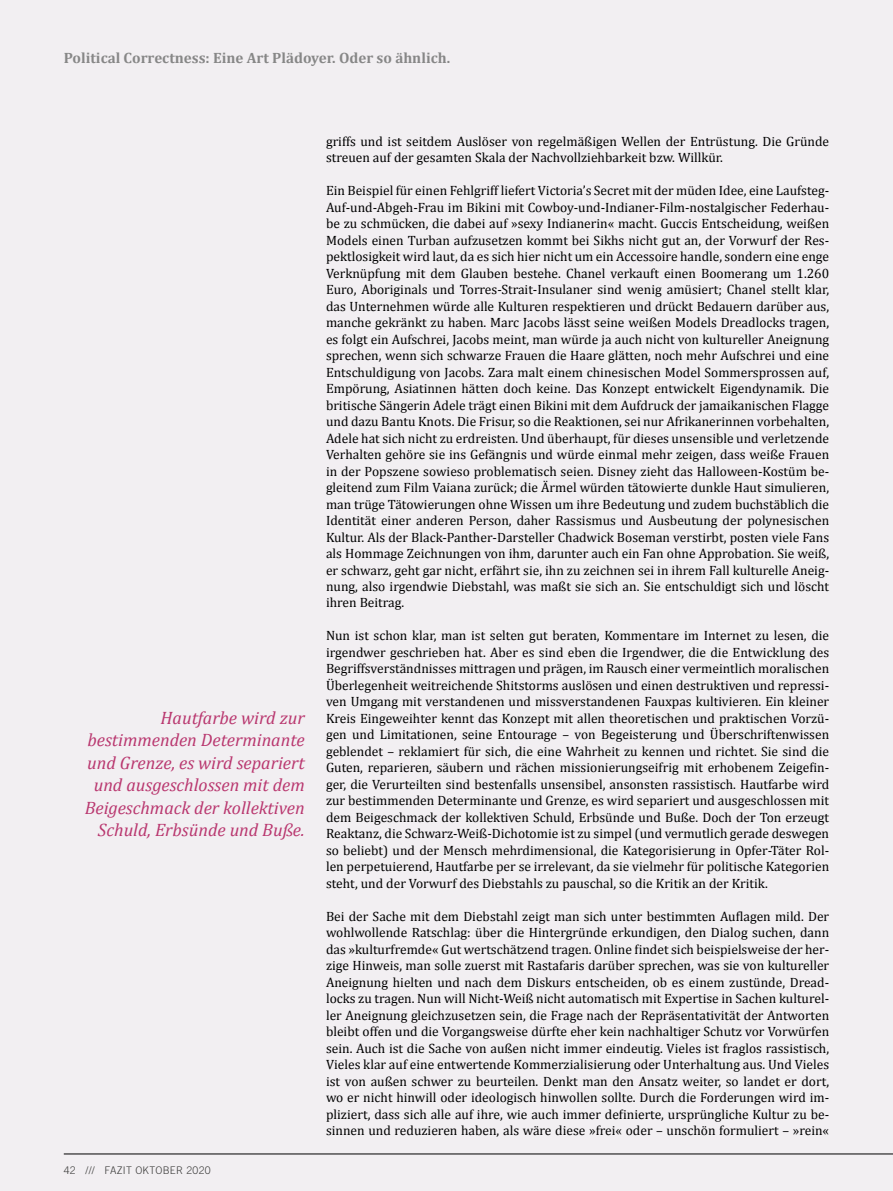
<style>
.page{position:relative;width:893px;height:1191px;background:#f2eff2}
.page>*{position:absolute;margin:0;border:0;box-sizing:border-box;transform-origin:0 0}
.t1{font:italic 18px/22.5px "Cambria";color:#b9376f;text-align:right}
.t2{font:700 15px "Cambria";color:#878787}
.t3{font:13.5px/16.5px "Cambria";color:#000;text-align:justify}
.t4{font:300 10.5px "Trade Gothic";letter-spacing:.025em;color:#3c3c3b}
</style>
<div class="page">
<hr style="left:64px;top:1153px;width:829px;height:1px;background:#000">
<p class="t2" style="left:64px;top:47px;width:388px">Political Correctness: Eine Art Plädoyer. Oder so ähnlich.</p>
<h1 class="t1" style="left:85px;top:705px;width:221px">Hautfarbe wird zur bestimmenden Determinante und Grenze, es wird separiert und ausgeschlossen mit dem<br>Beigeschmack der kollektiven<br>Schuld, Erbsünde und Buße.</h1>
<p class="t4" style="left:64px;top:1163px;width:148px">42 /// FAZIT OKTOBER 2020</p>
<p class="t3" style="left:326px;top:133px;width:505px">griffs und ist seitdem Auslöser von regelmäßigen Wellen der Entrüstung. Die Gründe streuen auf der gesamten Skala der Nachvollziehbarkeit bzw. Willkür.</p>
<p class="t3" style="left:326px;top:182px;width:505px">Ein Beispiel für einen Fehlgriff liefert Victoria’s Secret mit der müden Idee, eine Laufsteg-Auf-und-Abgeh-Frau im Bikini mit Cowboy-und-Indianer-Film-nostalgischer Federhau&shy;be zu schmücken, die dabei auf »sexy Indianerin« macht. Guccis Entscheidung, weißen Models einen Turban aufzusetzen kommt bei Sikhs nicht gut an, der Vorwurf der Res&shy;pektlosigkeit wird laut, da es sich hier nicht um ein Accessoire handle, sondern eine enge Verknüpfung mit dem Glauben bestehe. Chanel verkauft einen Boomerang um 1.260<br>Euro, Aboriginals und Torres-Strait-Insulaner sind wenig amüsiert; Chanel stellt klar, das Unternehmen würde alle Kulturen respektieren und drückt Bedauern darüber aus, manche gekränkt zu haben. Marc Jacobs lässt seine weißen Models Dreadlocks tragen, es folgt ein Aufschrei, Jacobs meint, man würde ja auch nicht von kultureller Aneignung sprechen, wenn sich schwarze Frauen die Haare glätten, noch mehr Aufschrei und eine Entschuldigung von Jacobs. Zara malt einem chinesischen Model Sommersprossen auf, Empörung, Asiatinnen hätten doch keine. Das Konzept entwickelt Eigendynamik. Die britische Sängerin Adele trägt einen Bikini mit dem Aufdruck der jamaikanischen Flagge und dazu Bantu Knots. Die Frisur, so die Reaktionen, sei nur Afrikanerinnen vorbehalten, Adele hat sich nicht zu erdreisten. Und überhaupt, für dieses unsensible und verletzende Verhalten gehöre sie ins Gefängnis und würde einmal mehr zeigen, dass weiße Frauen in der Popszene sowieso problematisch seien. Disney zieht das Halloween-Kostüm be&shy;gleitend zum Film Vaiana zurück; die Ärmel würden tätowierte dunkle Haut simulieren, man trüge Tätowierungen ohne Wissen um ihre Bedeutung und zudem buchstäblich die Identität einer anderen Person, daher Rassismus und Ausbeutung der polynesischen Kultur. Als der Black-Panther-Darsteller Chadwick Boseman verstirbt, posten viele Fans als Hommage Zeichnungen von ihm, darunter auch ein Fan ohne Approbation. Sie weiß, er schwarz, geht gar nicht, erfährt sie, ihn zu zeichnen sei in ihrem Fall kulturelle Aneig&shy;nung, also irgendwie Diebstahl, was maßt sie sich an. Sie entschuldigt sich und löscht ihren Beitrag.</p>
<p class="t3" style="left:326px;top:627px;width:505px">Nun ist schon klar, man ist selten gut beraten, Kommentare im Internet zu lesen, die irgendwer geschrieben hat. Aber es sind eben die Irgendwer, die die Entwicklung des Begriffsverständnisses mittragen und prägen, im Rausch einer vermeintlich moralischen Überlegenheit weitreichende Shitstorms auslösen und einen destruktiven und repressi&shy;ven Umgang mit verstandenen und missverstandenen Fauxpas kultivieren. Ein kleiner Kreis Eingeweihter kennt das Konzept mit allen theoretischen und praktischen Vorzü&shy;gen und Limitationen, seine Entourage – von Begeisterung und Überschriftenwissen geblendet – reklamiert für sich, die eine Wahrheit zu kennen und richtet. Sie sind die Guten, reparieren, säubern und rächen missionierungseifrig mit erhobenem Zeigefin&shy;ger, die Verurteilten sind bestenfalls unsensibel, ansonsten rassistisch. Hautfarbe wird zur bestimmenden Determinante und Grenze, es wird separiert und ausgeschlossen mit dem Beigeschmack der kollektiven Schuld, Erbsünde und Buße. Doch der Ton erzeugt Reaktanz, die Schwarz-Weiß-Dichotomie ist zu simpel (und vermutlich gerade deswegen so beliebt) und der Mensch mehrdimensional, die Kategorisierung in Opfer-Täter Rol&shy;len perpetuierend, Hautfarbe per se irrelevant, da sie vielmehr für politische Kategorien steht, und der Vorwurf des Diebstahls zu pauschal, so die Kritik an der Kritik.</p>
<p class="t3" style="left:326px;top:908px;width:505px">Bei der Sache mit dem Diebstahl zeigt man sich unter bestimmten Auflagen mild. Der wohlwollende Ratschlag: über die Hintergründe erkundigen, den Dialog suchen, dann das »kulturfremde« Gut wertschätzend tragen. Online findet sich beispielsweise der her&shy;zige Hinweis, man solle zuerst mit Rastafaris darüber sprechen, was sie von kultureller Aneignung hielten und nach dem Diskurs entscheiden, ob es einem zustünde, Dread&shy;locks zu tragen. Nun will Nicht-Weiß nicht automatisch mit Expertise in Sachen kulturel&shy;ler Aneignung gleichzusetzen sein, die Frage nach der Repräsentativität der Antworten bleibt offen und die Vorgangsweise dürfte eher kein nachhaltiger Schutz vor Vorwürfen sein. Auch ist die Sache von außen nicht immer eindeutig. Vieles ist fraglos rassistisch, Vieles klar auf eine entwertende Kommerzialisierung oder Unterhaltung aus. Und Vieles ist von außen schwer zu beurteilen. Denkt man den Ansatz weiter, so landet er dort, wo er nicht hinwill oder ideologisch hinwollen sollte. Durch die Forderungen wird im&shy;pliziert, dass sich alle auf ihre, wie auch immer definierte, ursprüngliche Kultur zu be&shy;sinnen und reduzieren haben, als wäre diese »frei« oder – unschön formuliert – »rein«</p>
</div>
